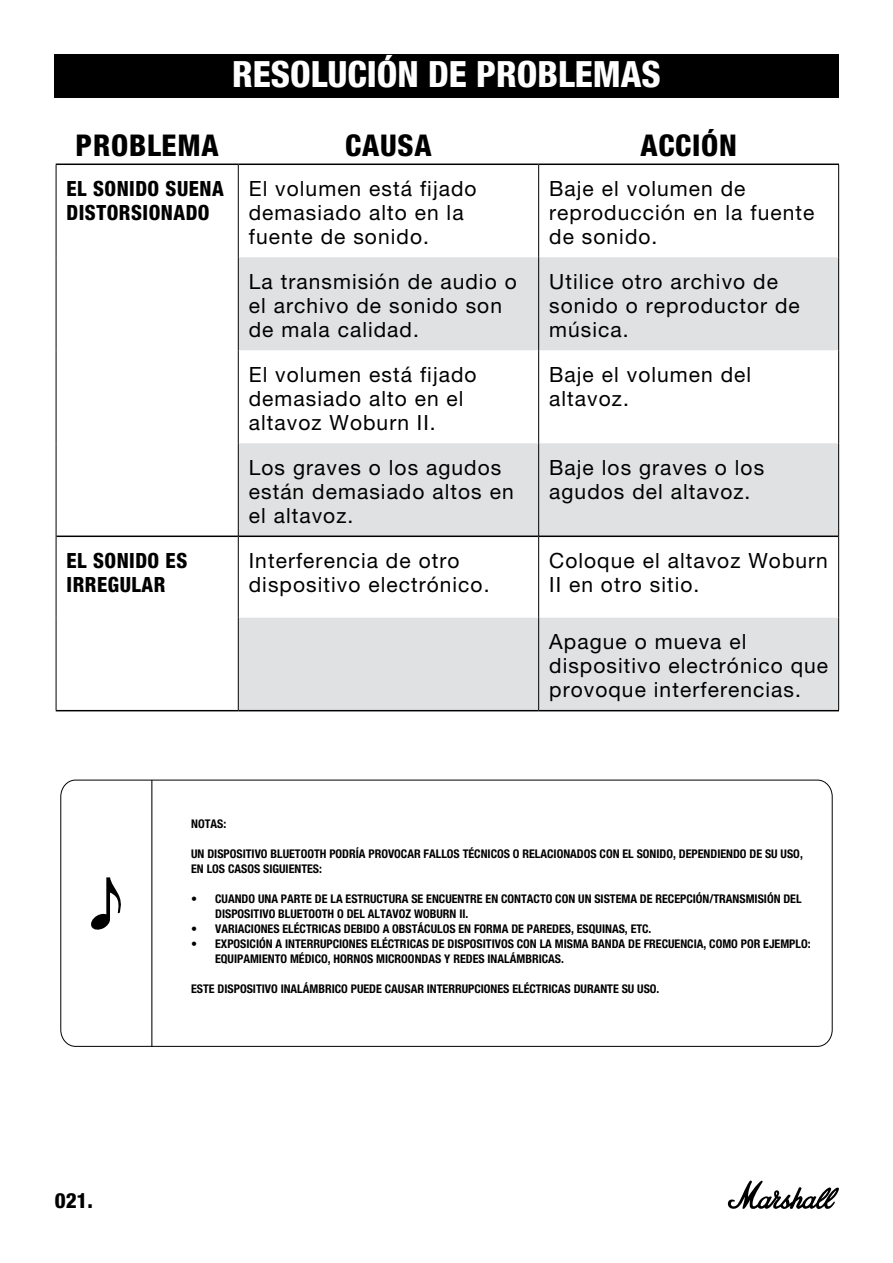
<style>
.page{position:relative;width:893px;height:1263px;background:#fff}
.page>*{position:absolute;margin:0;border:0;box-sizing:border-box;transform-origin:0 0}
.t1{font:800 condensed 36px "Helvetica Neue LT Com";color:#fff}
.t2{font:800 condensed 30px "Helvetica Neue LT Pro";letter-spacing:.025em;color:#000}
.t3{font:21px/24px "Helvetica Neue LT Pro";letter-spacing:.05em;color:#000}
.t4{font:800 condensed 21px/24px "Helvetica Neue LT Pro";letter-spacing:.025em;color:#000}
.t5{font:800 condensed 21px "Helvetica Neue LT Std";color:#000}
.t6{font:700 condensed 12px/15px "Helvetica Neue LT Pro";color:#000}
</style>
<div class="page">
<svg style="left:727px;top:1180px;width:112px;height:29px"></svg>
<div style="left:54px;top:54px;width:785px;height:44px;background:#000"></div>
<svg style="left:239px;top:257px;width:599px;height:453px;fill:#e0e1e2"></svg>
<hr style="left:56px;top:535px;width:182px;height:2px;background:#000">
<hr style="left:56px;top:710px;width:182px;height:1px;background:#000">
<hr style="left:56px;top:164px;width:182px;height:1px;background:#000">
<hr style="left:238px;top:164px;width:301px;height:1px;background:#000">
<hr style="left:539px;top:164px;width:300px;height:1px;background:#000">
<hr style="left:239px;top:535px;width:299px;height:2px;background:#000">
<hr style="left:539px;top:535px;width:299px;height:2px;background:#000">
<hr style="left:238px;top:710px;width:301px;height:1px;background:#000">
<hr style="left:539px;top:710px;width:300px;height:1px;background:#000">
<hr style="left:56px;top:165px;width:1px;height:92px;background:#000">
<hr style="left:56px;top:257px;width:1px;height:93px;background:#000">
<hr style="left:56px;top:350px;width:1px;height:93px;background:#000">
<hr style="left:56px;top:443px;width:1px;height:93px;background:#000">
<hr style="left:56px;top:536px;width:1px;height:82px;background:#000">
<hr style="left:56px;top:618px;width:1px;height:92px;background:#000">
<hr style="left:238px;top:165px;width:1px;height:92px;background:#000">
<hr style="left:538px;top:165px;width:1px;height:92px;background:#000">
<hr style="left:838px;top:165px;width:1px;height:92px;background:#000">
<hr style="left:238px;top:257px;width:1px;height:93px;background:#000">
<hr style="left:538px;top:257px;width:1px;height:93px;background:#000">
<hr style="left:838px;top:257px;width:1px;height:93px;background:#000">
<hr style="left:238px;top:350px;width:1px;height:93px;background:#000">
<hr style="left:538px;top:350px;width:1px;height:93px;background:#000">
<hr style="left:838px;top:350px;width:1px;height:93px;background:#000">
<hr style="left:238px;top:443px;width:1px;height:93px;background:#000">
<hr style="left:538px;top:443px;width:1px;height:93px;background:#000">
<hr style="left:838px;top:443px;width:1px;height:93px;background:#000">
<hr style="left:238px;top:536px;width:1px;height:82px;background:#000">
<hr style="left:538px;top:536px;width:1px;height:82px;background:#000">
<hr style="left:838px;top:536px;width:1px;height:82px;background:#000">
<hr style="left:238px;top:618px;width:1px;height:92px;background:#000">
<hr style="left:538px;top:618px;width:1px;height:92px;background:#000">
<hr style="left:838px;top:618px;width:1px;height:92px;background:#000">
<svg style="left:60px;top:779px;width:773px;height:268px"></svg>
<svg style="left:90px;top:877px;width:33px;height:54px"></svg>
<hr style="left:151px;top:780px;width:1px;height:267px;background:#000">
<h1 class="t1" style="left:232px;top:52px;width:430px">RESOLUCIÓN DE PROBLEMAS</h1>
<h2 class="t2" style="left:76px;top:127px;width:145px">PROBLEMA</h2>
<h2 class="t2" style="left:345px;top:127px;width:88px">CAUSA</h2>
<h2 class="t2" style="left:640px;top:127px;width:98px">ACCIÓN</h2>
<h3 class="t4" style="left:67px;top:176px;width:159px">EL SONIDO SUENA<br>DISTORSIONADO</h3>
<h3 class="t3" style="left:249px;top:176px;width:229px">El volumen está fijado demasiado alto en la fuente de sonido.</h3>
<h3 class="t3" style="left:549px;top:176px;width:267px">Baje el volumen de reproducción en la fuente de sonido.</h3>
<h3 class="t3" style="left:249px;top:269px;width:269px">La transmisión de audio o el archivo de sonido son de mala calidad.</h3>
<h3 class="t3" style="left:549px;top:269px;width:252px">Utilice otro archivo de sonido o reproductor de música.</h3>
<h3 class="t3" style="left:249px;top:362px;width:229px">El volumen está fijado demasiado alto en el altavoz Woburn II.</h3>
<h3 class="t3" style="left:549px;top:362px;width:204px">Baje el volumen del altavoz.</h3>
<h3 class="t3" style="left:249px;top:455px;width:266px">Los graves o los agudos están demasiado altos en el altavoz.</h3>
<h3 class="t3" style="left:549px;top:455px;width:217px">Baje los graves o los agudos del altavoz.</h3>
<h3 class="t4" style="left:67px;top:548px;width:122px">EL SONIDO ES<br>IRREGULAR</h3>
<h3 class="t3" style="left:249px;top:548px;width:242px">Interferencia de otro dispositivo electrónico.</h3>
<h3 class="t3" style="left:549px;top:548px;width:280px">Coloque el altavoz Woburn<br>II en otro sitio.</h3>
<h3 class="t3" style="left:549px;top:629px;width:280px">Apague o mueva el dispositivo electrónico que provoque interferencias.</h3>
<h3 class="t5" style="left:55px;top:1187px;width:40px">021.</h3>
<p class="t6" style="left:191px;top:816px;width:37px">NOTAS:</p>
<p class="t6" style="left:191px;top:846px;width:613px">UN DISPOSITIVO BLUETOOTH PODRÍA PROVOCAR FALLOS TÉCNICOS O RELACIONADOS CON EL SONIDO, DEPENDIENDO DE SU USO,<br>EN LOS CASOS SIGUIENTES:</p>
<p class="t6" style="left:215px;top:891px;width:588px;text-indent:-24px">• CUANDO UNA PARTE DE LA ESTRUCTURA SE ENCUENTRE EN CONTACTO CON UN SISTEMA DE RECEPCIÓN/TRANSMISIÓN DEL<br>DISPOSITIVO BLUETOOTH O DEL ALTAVOZ WOBURN II.</p>
<p class="t6" style="left:191px;top:921px;width:462px">• VARIACIONES ELÉCTRICAS DEBIDO A OBSTÁCULOS EN FORMA DE PAREDES, ESQUINAS, ETC.</p>
<p class="t6" style="left:215px;top:936px;width:597px;text-indent:-24px">• EXPOSICIÓN A INTERRUPCIONES ELÉCTRICAS DE DISPOSITIVOS CON LA MISMA BANDA DE FRECUENCIA, COMO POR EJEMPLO:<br>EQUIPAMIENTO MÉDICO, HORNOS MICROONDAS Y REDES INALÁMBRICAS.</p>
<p class="t6" style="left:191px;top:981px;width:470px">ESTE DISPOSITIVO INALÁMBRICO PUEDE CAUSAR INTERRUPCIONES ELÉCTRICAS DURANTE SU USO.</p>
</div>
